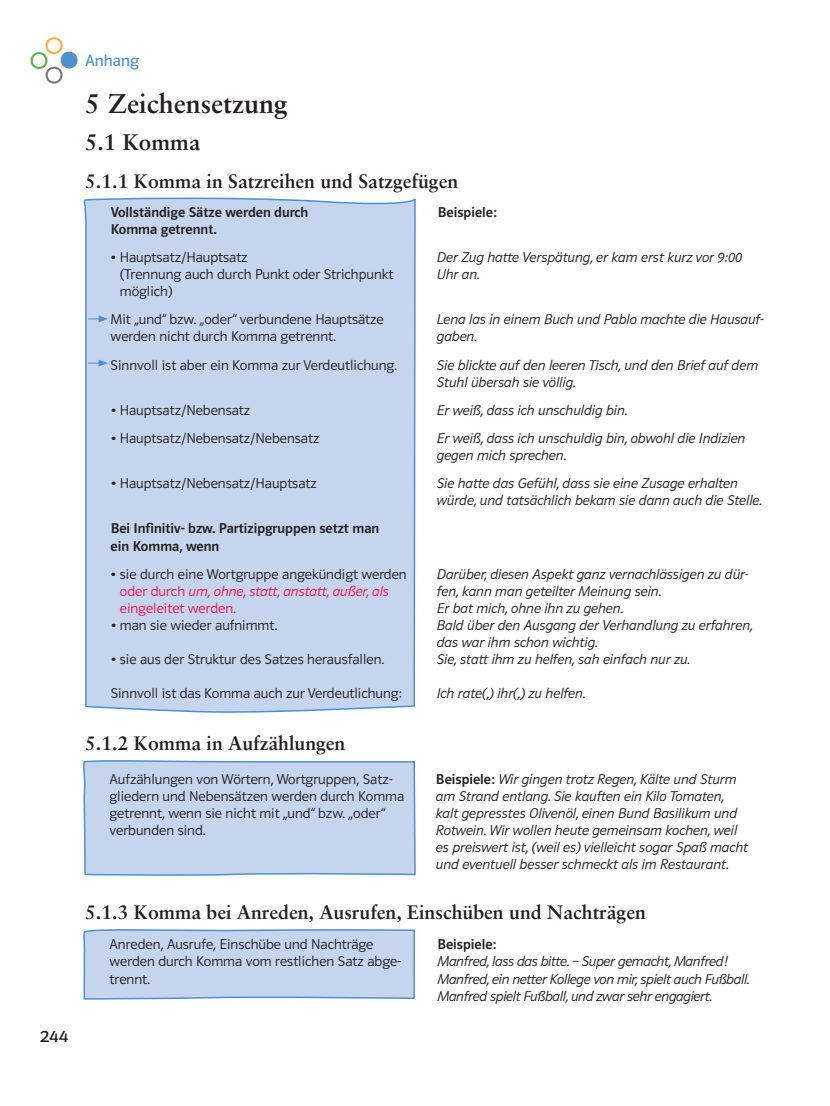
<style>
.page{position:relative;width:830px;height:1106px;background:#fff}
.page>*{position:absolute;margin:0;border:0;box-sizing:border-box;transform-origin:0 0}
.t1{font:700 27px "Sabon";color:#231f20}
.t2{font:700 22.5px "Sabon";color:#231f20}
.t3{font:700 19.5px "Sabon";color:#231f20}
.t4{font:17.4px "Polo ST11 K Buch";color:#231f20;scale:1.12 1}
.t5{font:16.5px "Polo ST11 K Buch";color:#5090cc}
.t6{font:14.25px/17.1px "Polo ST11 K Leicht Kursiv";color:#231f20}
.t7{font:14.25px/17.1px "Polo ST11 K Leicht";color:#231f20}
.t8{font:14.25px/17.1px "Polo ST11 K Leicht Kursiv";letter-spacing:-.02em;color:#231f20}
.t9{font:14.25px/17.1px "Polo ST11 K Krftg";color:#231f20}
.t10{font:14.25px "Polo ST11 K Leicht Kursiv";color:#ed1450}
.t11{font:14.25px "Polo ST11 K Leicht";color:#ed1450}
.s1{font-family:"Polo ST11 K Leicht"}
.s2{font-family:"Polo ST11 K Krftg"}
</style>
<div class="page">
<svg style="left:30px;top:37px;width:48px;height:47px"></svg>
<svg style="left:83px;top:197px;width:333px;height:803px;background:#cad9ee"></svg>
<svg style="left:88px;top:315px;width:20px;height:7px"></svg>
<svg style="left:88px;top:359px;width:20px;height:7px"></svg>
<p class="t4" style="left:40px;top:1026px;width:27px">244</p>
<p class="t5" style="left:85px;top:51px;width:56px">Anhang</p>
<h1 class="t1" style="left:85px;top:86px;width:204px">5 Zeichensetzung</h1>
<h2 class="t2" style="left:85px;top:128px;width:117px">5.1 Komma</h2>
<h3 class="t3" style="left:85px;top:169px;width:374px">5.1.1 Komma in Satzreihen und Satzgefügen</h3>
<p class="t9" style="left:111px;top:203px;width:199px">Vollständige Sätze werden durch<br>Komma getrennt.</p>
<p class="t9" style="left:437px;top:203px;width:60px">Beispiele:</p>
<p class="t7" style="left:120px;top:249px;width:275px;text-indent:-9px">• Hauptsatz/Hauptsatz<br>(Trennung auch durch Punkt oder Strichpunkt möglich)</p>
<p class="t6" style="left:436px;top:249px;width:306px">Der Zug hatte Verspätung, er kam erst kurz vor 9:00<br>Uhr an.</p>
<p class="t7" style="left:111px;top:311px;width:274px">Mit „und“ bzw. „oder“ verbundene Hauptsätze werden nicht durch Komma getrennt.</p>
<p class="t6" style="left:436px;top:311px;width:328px">Lena las in einem Buch und Pablo machte die Hausauf&shy;gaben.</p>
<p class="t7" style="left:111px;top:356px;width:288px">Sinnvoll ist aber ein Komma zur Verdeutlichung.</p>
<p class="t6" style="left:436px;top:356px;width:323px">Sie blickte auf den leeren Tisch, und den Brief auf dem<br>Stuhl übersah sie völlig.</p>
<p class="t7" style="left:111px;top:401px;width:141px">• Hauptsatz/Nebensatz</p>
<p class="t6" style="left:436px;top:401px;width:192px">Er weiß, dass ich unschuldig bin.</p>
<p class="t7" style="left:111px;top:430px;width:210px">• Hauptsatz/Nebensatz/Nebensatz</p>
<p class="t6" style="left:436px;top:430px;width:310px">Er weiß, dass ich unschuldig bin, obwohl die Indizien gegen mich sprechen.</p>
<p class="t7" style="left:111px;top:475px;width:207px">• Hauptsatz/Nebensatz/Hauptsatz</p>
<p class="t6" style="left:436px;top:475px;width:326px">Sie hatte das Gefühl, dass sie eine Zusage erhalten würde, und tatsächlich bekam sie dann auch die Stelle.</p>
<p class="t9" style="left:111px;top:520px;width:270px">Bei Infinitiv- bzw. Partizipgruppen setzt man ein Komma, wenn</p>
<p class="t7" style="left:111px;top:565px;width:297px">• sie durch eine Wortgruppe angekündigt werden</p>
<p class="t10" style="left:120px;top:583px;width:270px"><span class="s1">oder durch</span> um, ohne, statt, anstatt, außer, als</p>
<p class="t11" style="left:120px;top:600px;width:118px">eingeleitet werden.</p>
<p class="t7" style="left:111px;top:616px;width:168px">• man sie wieder aufnimmt.</p>
<p class="t7" style="left:111px;top:651px;width:275px">• sie aus der Struktur des Satzes herausfallen.</p>
<p class="t7" style="left:111px;top:685px;width:293px">Sinnvoll ist das Komma auch zur Verdeutlichung:</p>
<p class="t6" style="left:436px;top:565px;width:317px">Darüber, diesen Aspekt ganz vernachlässigen zu dür&shy;fen, kann man geteilter Meinung sein.<br>Er bat mich, ohne ihn zu gehen.<br>Bald über den Ausgang der Verhandlung zu erfahren, das war ihm schon wichtig.<br>Sie, statt ihm zu helfen, sah einfach nur zu.</p>
<p class="t6" style="left:436px;top:685px;width:150px">Ich rate(,) ihr(,) zu helfen.</p>
<h3 class="t3" style="left:85px;top:731px;width:262px">5.1.2 Komma in Aufzählungen</h3>
<p class="t7" style="left:109px;top:770px;width:296px">Aufzählungen von Wörtern, Wortgruppen, Satz&shy;gliedern und Nebensätzen werden durch Komma getrennt, wenn sie nicht mit „und“ bzw. „oder“ verbunden sind.</p>
<p class="t6" style="left:436px;top:770px;width:313px"><span class="s2">Beispiele:</span> Wir gingen trotz Regen, Kälte und Sturm am Strand entlang. Sie kauften ein Kilo Tomaten, kalt gepresstes Olivenöl, einen Bund Basilikum und Rotwein. Wir wollen heute gemeinsam kochen, weil es preiswert ist, (weil es) vielleicht sogar Spaß macht und eventuell besser schmeckt als im Restaurant.</p>
<h3 class="t3" style="left:85px;top:900px;width:562px">5.1.3 Komma bei Anreden, Ausrufen, Einschüben und Nachträgen</h3>
<p class="t7" style="left:109px;top:936px;width:293px">Anreden, Ausrufe, Einschübe und Nachträge werden durch Komma vom restlichen Satz abge&shy;trennt.</p>
<p class="t9" style="left:437px;top:936px;width:60px">Beispiele:</p>
<p class="t8" style="left:437px;top:953px;width:313px">Manfred, lass das bitte. – Super gemacht, Manfred!<br>Manfred, ein netter Kollege von mir, spielt auch Fußball.<br>Manfred spielt Fußball, und zwar sehr engagiert.</p>
</div>
